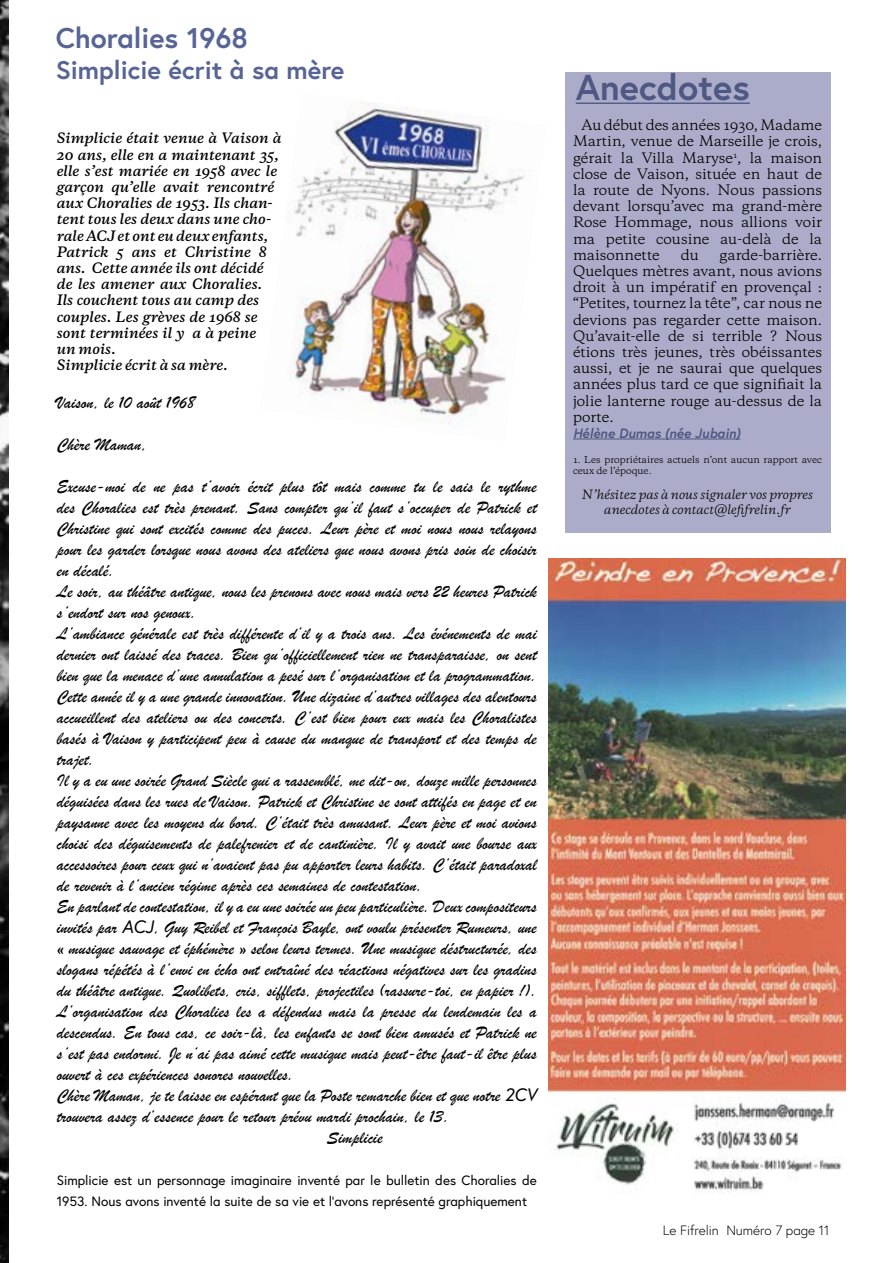
<style>
.page{position:relative;width:893px;height:1263px;background:#fff}
.page>*{position:absolute;margin:0;border:0;box-sizing:border-box;transform-origin:0 0}
.t1{font:700 36px "Europa";color:#4e5883}
.t2{font:700 28.5px "Europa";color:#586496}
.t3{font:700 25.5px "Europa";color:#586496}
.t4{font:18px "Brush Script";color:#000}
.t5{font:13.5px/16.2px "Galaxie Copernicus";color:#000;text-align:justify}
.t6{font:italic 600 13.5px/16.2px "Galaxie Copernicus";color:#000}
.t7{font:13.5px/21px "Europa";color:#000}
.t8{font:300 13.5px "Europa";color:#000}
.t9{font:italic 700 13.5px "Europa";color:#4e5883}
.t10{font:italic 12px/14.4px "Galaxie Copernicus";color:#000;text-align:center}
.t11{font:9px/10.8px "Galaxie Copernicus";color:#000}
.s1{font-family:"Europa";font-style:italic}
</style>
<div class="page">
<img style="left:0;top:0;width:8px;height:1263px">
<div style="left:565px;top:72px;width:266px;height:461px;background:#abacc9"></div>
<hr style="left:576px;top:103px;width:174px;height:1px;background:#4e5883">
<img style="left:290px;top:99px;width:235px;height:325px">
<hr style="left:573px;top:439px;width:167px;height:1px;background:#4e5883">
<img style="left:549px;top:558px;width:296px;height:635px">
<h2 class="t2" style="left:56px;top:19px;width:194px">Choralies 1968</h2>
<h3 class="t3" style="left:56px;top:52px;width:290px">Simplicie écrit à sa mère</h3>
<p class="t6" style="left:57px;top:130px;width:226px">Simplicie était venue à Vaison à<br>20 ans, elle en a maintenant 35, elle s’est mariée en 1958 avec le garçon qu’elle avait rencontré aux Choralies de 1953. Ils chan&shy;tent tous les deux dans une cho&shy;rale ACJ et ont eu deux enfants,<br>Patrick 5 ans et Christine 8 ans. Cette année ils ont décidé de les amener aux Choralies.<br>Ils couchent tous au camp des couples. Les grèves de 1968 se sont terminées il y a à peine<br>un mois.<br>Simplicie écrit à sa mère.</p>
<p class="t4" style="left:57px;top:390px;width:140px">Vaison, le 10 août 1968</p>
<p class="t4" style="left:57px;top:432px;width:92px">Chère Maman,</p>
<p class="t4" style="left:57px;top:474px;width:482px">Excuse-moi de ne pas t’avoir écrit plus tôt mais comme tu le sais le rythme</p>
<p class="t4" style="left:57px;top:495px;width:482px">des Choralies est très prenant. Sans compter qu’il faut s’occuper de Patrick et</p>
<p class="t4" style="left:57px;top:516px;width:481px">Christine qui sont excités comme des puces. Leur père et moi nous nous relayons</p>
<p class="t4" style="left:57px;top:537px;width:482px">pour les garder lorsque nous avons des ateliers que nous avons pris soin de choisir</p>
<p class="t4" style="left:57px;top:558px;width:59px">en décalé.</p>
<p class="t4" style="left:57px;top:579px;width:482px">Le soir, au théâtre antique, nous les prenons avec nous mais vers 22 heures Patrick</p>
<p class="t4" style="left:57px;top:600px;width:141px">s’endort sur nos genoux.</p>
<p class="t4" style="left:57px;top:621px;width:482px">L’ambiance générale est très différente d’il y a trois ans. Les événements de mai</p>
<p class="t4" style="left:57px;top:642px;width:482px">dernier ont laissé des traces. Bien qu’officiellement rien ne transparaisse, on sent</p>
<p class="t4" style="left:57px;top:664px;width:482px">bien que la menace d’une annulation a pesé sur l’organisation et la programmation.</p>
<p class="t4" style="left:57px;top:685px;width:481px">Cette année il y a une grande innovation. Une dizaine d’autres villages des alentours</p>
<p class="t4" style="left:57px;top:706px;width:482px">accueillent des ateliers ou des concerts. C’est bien pour eux mais les Choralistes</p>
<p class="t4" style="left:57px;top:727px;width:482px">basés à Vaison y participent peu à cause du manque de transport et des temps de</p>
<p class="t4" style="left:57px;top:748px;width:39px">trajet.</p>
<p class="t4" style="left:57px;top:769px;width:481px">Il y a eu une soirée Grand Siècle qui a rassemblé, me dit-on, douze mille personnes</p>
<p class="t4" style="left:57px;top:790px;width:482px">déguisées dans les rues de Vaison. Patrick et Christine se sont attifés en page et en</p>
<p class="t4" style="left:57px;top:811px;width:482px">paysanne avec les moyens du bord. C’était très amusant. Leur père et moi avions</p>
<p class="t4" style="left:57px;top:832px;width:482px">choisi des déguisements de palefrenier et de cantinière. Il y avait une bourse aux</p>
<p class="t4" style="left:57px;top:853px;width:482px">accessoires pour ceux qui n’avaient pas pu apporter leurs habits. C’était paradoxal</p>
<p class="t4" style="left:57px;top:874px;width:367px">de revenir à l’ancien régime après ces semaines de contestation.</p>
<p class="t4" style="left:57px;top:895px;width:482px">En parlant de contestation, il y a eu une soirée un peu particulière. Deux compositeurs</p>
<p class="t4" style="left:57px;top:916px;width:482px">invités par <span class="s1">ACJ</span>, Guy Reibel et François Bayle, ont voulu présenter Rumeurs, une</p>
<p class="t4" style="left:57px;top:937px;width:481px">« musique sauvage et éphémère » selon leurs termes. Une musique déstructurée, des</p>
<p class="t4" style="left:57px;top:958px;width:482px">slogans répétés à l’envi en écho ont entraîné des réactions négatives sur les gradins</p>
<p class="t4" style="left:57px;top:979px;width:481px">du théâtre antique. Quolibets, cris, sifflets, projectiles (rassure-toi, en papier !).</p>
<p class="t4" style="left:57px;top:1000px;width:482px">L’organisation des Choralies les a défendus mais la presse du lendemain les a</p>
<p class="t4" style="left:57px;top:1021px;width:482px">descendus. En tous cas, ce soir-là, les enfants se sont bien amusés et Patrick ne</p>
<p class="t4" style="left:57px;top:1042px;width:482px">s’est pas endormi. Je n’ai pas aimé cette musique mais peut-être faut-il être plus</p>
<p class="t4" style="left:57px;top:1063px;width:239px">ouvert à ces expériences sonores nouvelles.</p>
<p class="t4" style="left:57px;top:1084px;width:482px">Chère Maman, je te laisse en espérant que la Poste remarche bien et que notre <span class="s1">2CV</span></p>
<p class="t4" style="left:57px;top:1105px;width:394px">trouvera assez d’essence pour le retour prévu mardi prochain, le 13.</p>
<p class="t4" style="left:327px;top:1126px;width:57px">Simplicie</p>
<p class="t7" style="left:57px;top:1169px;width:481px">Simplicie est un personnage imaginaire inventé par le bulletin des Choralies de<br>1953. Nous avons inventé la suite de sa vie et l’avons représenté graphiquement</p>
<h1 class="t1" style="left:576px;top:63px;width:176px">Anecdotes</h1>
<p class="t5" style="left:573px;top:117px;width:251px;text-indent:9px">Au début des années 1930, Madame Martin, venue de Marseille je crois, gérait la Villa Maryse<sup>1</sup>, la maison close de Vaison, située en haut de la route de Nyons. Nous passions devant lorsqu’avec ma grand-mère Rose Hommage, nous allions voir ma petite cousine au-delà de la maisonnette</p>
<p class="t5" style="left:573px;top:247px;width:251px;text-indent:147px">garde-barrière.<br>Quelques mètres avant, nous avions droit à un impératif en provençal : “Petites, tournez la tête”, car nous ne devions pas regarder cette maison.<br>Qu’avait-elle de si terrible ? Nous étions très jeunes, très obéissantes aussi, et je ne saurai que quelques années plus tard ce que signifiait la jolie lanterne rouge au-dessus de la porte.</p>
<p class="t9" style="left:573px;top:424px;width:169px">Hélène Dumas (née Jubain)</p>
<p class="t11" style="left:573px;top:454px;width:251px">1. Les propriétaires actuels n’ont aucun rapport avec ceux de l’époque.</p>
<p class="t10" style="left:582px;top:487px;width:233px">N’hésitez pas à nous signaler vos propres anecdotes à contact@lefifrelin.fr</p>
<p class="t5" style="left:681px;top:247px;width:20px">du</p>
<p class="t8" style="left:663px;top:1221px;width:168px">Le Fifrelin Numéro 7 page 11</p>
</div>
